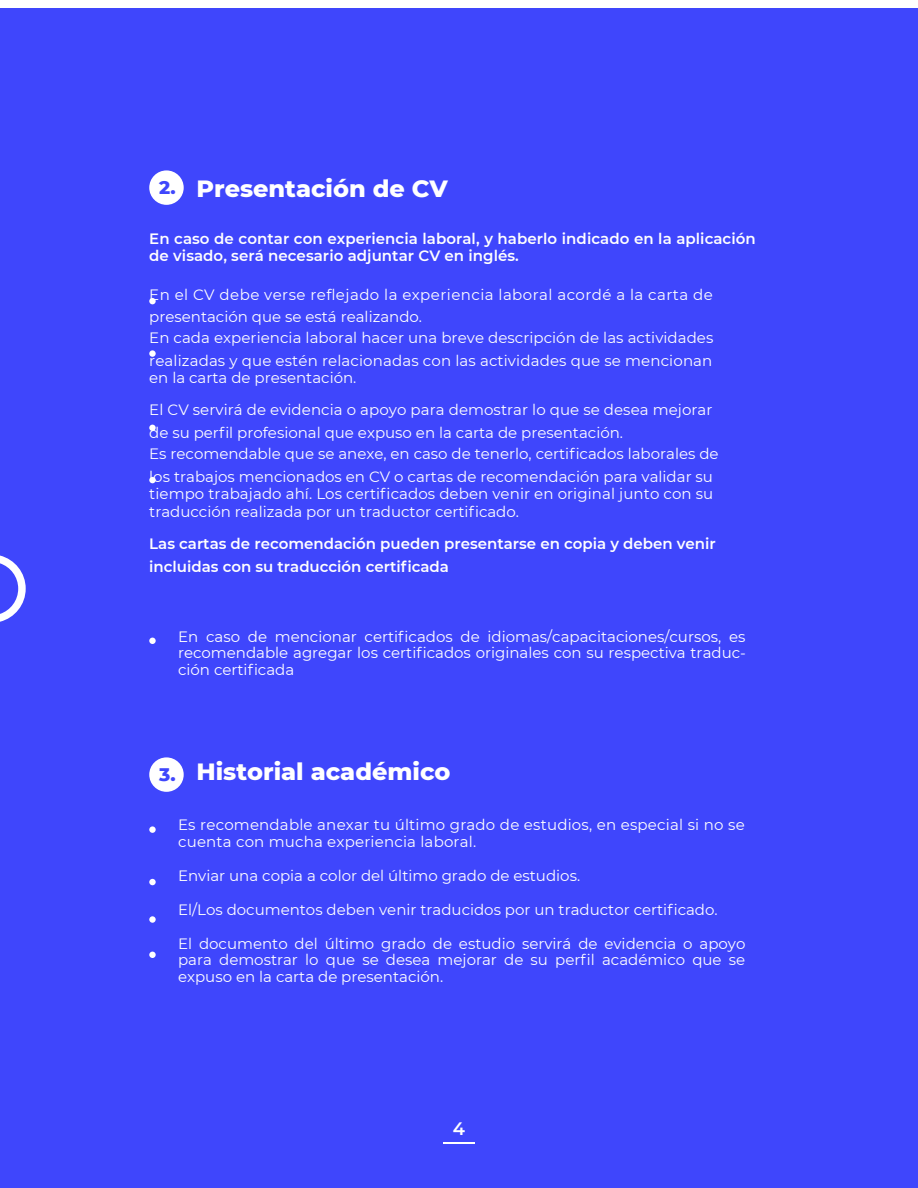
<style>
.page{position:relative;width:918px;height:1188px;background:#3f46fc}
.page>*{position:absolute;margin:0;border:0;box-sizing:border-box;transform-origin:0 0}
.t1{font:800 24px "Montserrat";color:#fff}
.t2{font:800 18.6px "Montserrat";color:#3f46fc}
.t3{font:600 18px "Montserrat";color:#fff}
.t4{font:15px/16.8px "Montserrat";color:#fff;text-align:justify}
.t5{font:600 15px/16.8px "Montserrat";letter-spacing:.005em;color:#fff}
.t6{font:15px "Montserrat";letter-spacing:.03em;color:#fff}
</style>
<div class="page">
<svg style="left:0;top:556px;width:26px;height:66px"></svg>
<div style="left:0;top:0;width:918px;height:7px;background:#fff"></div>
<hr style="left:444px;top:1142px;width:30px;height:1px;background:#fff">
<div style="left:149px;top:298px;width:7px;height:6px;background:#fff;border-radius:50%"></div>
<svg style="left:149px;top:350px;width:7px;height:7px"></svg>
<div style="left:149px;top:424px;width:7px;height:7px;background:#fff;border-radius:50%"></div>
<div style="left:149px;top:477px;width:7px;height:6px;background:#fff;border-radius:50%"></div>
<div style="left:149px;top:170px;width:35px;height:35px;background:#fff;border-radius:50%"></div>
<div style="left:149px;top:638px;width:7px;height:6px;background:#fff;border-radius:50%"></div>
<div style="left:149px;top:757px;width:35px;height:35px;background:#fff;border-radius:50%"></div>
<svg style="left:149px;top:826px;width:7px;height:7px"></svg>
<div style="left:149px;top:879px;width:7px;height:6px;background:#fff;border-radius:50%"></div>
<div style="left:149px;top:951px;width:7px;height:7px;background:#fff;border-radius:50%"></div>
<svg style="left:149px;top:916px;width:7px;height:7px"></svg>
<p class="t2" style="left:159px;top:176px;width:18px">2.</p>
<p class="t1" style="left:196px;top:174px;width:253px">Presentación de CV</p>
<p class="t5" style="left:149px;top:231px;width:608px">En caso de contar con experiencia laboral, y haberlo indicado en la aplicación de visado, será necesario adjuntar CV en inglés.</p>
<p class="t6" style="left:149px;top:285px;width:565px">En el CV debe verse reflejado la experiencia laboral acordé a la carta de</p>
<p class="t4" style="left:149px;top:308px;width:274px">presentación que se está realizando.</p>
<p class="t4" style="left:149px;top:330px;width:566px">En cada experiencia laboral hacer una breve descripción de las actividades</p>
<p class="t4" style="left:149px;top:352px;width:565px">realizadas y que estén relacionadas con las actividades que se mencionan</p>
<p class="t4" style="left:149px;top:369px;width:209px">en la carta de presentación.</p>
<p class="t4" style="left:149px;top:402px;width:565px">El CV servirá de evidencia o apoyo para demostrar lo que se desea mejorar</p>
<p class="t4" style="left:149px;top:424px;width:475px">de su perfil profesional que expuso en la carta de presentación.</p>
<p class="t4" style="left:149px;top:446px;width:571px">Es recomendable que se anexe, en caso de tenerlo, certificados laborales de</p>
<p class="t4" style="left:149px;top:468px;width:565px">los trabajos mencionados en CV o cartas de recomendación para validar su</p>
<p class="t4" style="left:149px;top:485px;width:566px">tiempo trabajado ahí. Los certificados deben venir en original junto con su</p>
<p class="t4" style="left:149px;top:503px;width:371px">traducción realizada por un traductor certificado.</p>
<p class="t5" style="left:149px;top:536px;width:568px">Las cartas de recomendación pueden presentarse en copia y deben venir</p>
<p class="t5" style="left:149px;top:558px;width:301px">incluidas con su traducción certificada</p>
<p class="t4" style="left:178px;top:628px;width:569px">En caso de mencionar certificados de idiomas/capacitaciones/cursos, es recomendable agregar los certificados originales con su respectiva traduc&shy;ción certificada</p>
<p class="t2" style="left:159px;top:763px;width:18px">3.</p>
<p class="t1" style="left:196px;top:757px;width:256px">Historial académico</p>
<p class="t4" style="left:178px;top:817px;width:568px">Es recomendable anexar tu último grado de estudios, en especial si no se cuenta con mucha experiencia laboral.</p>
<p class="t4" style="left:178px;top:867px;width:404px">Enviar una copia a color del último grado de estudios.</p>
<p class="t4" style="left:178px;top:901px;width:541px">El/Los documentos deben venir traducidos por un traductor certificado.</p>
<p class="t4" style="left:178px;top:935px;width:569px">El documento del último grado de estudio servirá de evidencia o apoyo para demostrar lo que se desea mejorar de su perfil académico que se expuso en la carta de presentación.</p>
<p class="t3" style="left:453px;top:1118px;width:14px">4</p>
</div>
